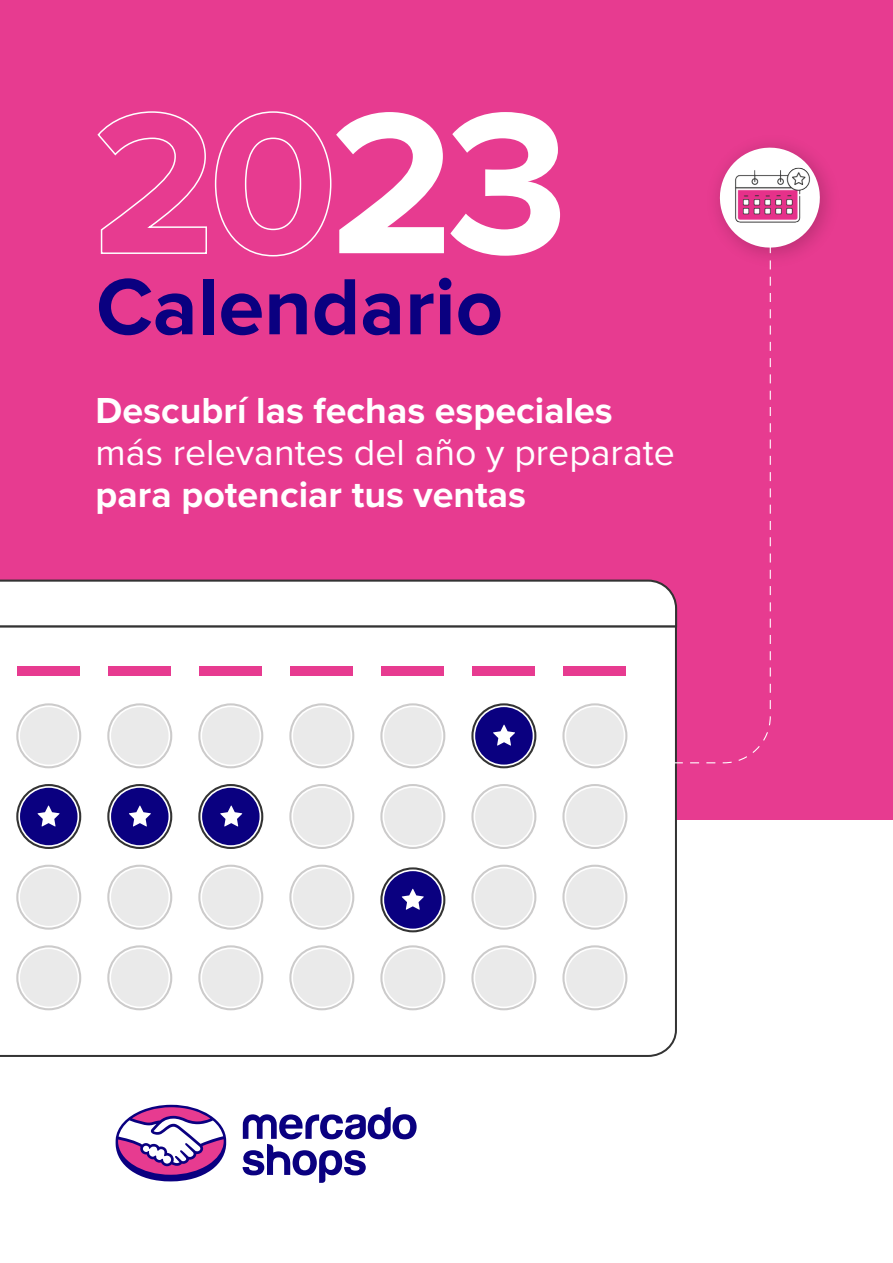
<style>
.page{position:relative;width:893px;height:1263px;background:#fff}
.page>*{position:absolute;margin:0;border:0;box-sizing:border-box;transform-origin:0 0}
.t1{font:700 208.5px "Proxima Nova";color:#fff}
.t2{font:700 82.5px "Proxima Nova";color:#0a0080}
.t3{font:700 37.5px "Proxima Nova";color:#fff}
.t4{font:37.5px "Proxima Nova";color:#fff}
</style>
<div class="page">
<div style="left:0;top:0;width:893px;height:820px;background:#e73b90"></div>
<svg style="left:97px;top:111px;width:110px;height:143px"></svg>
<svg style="left:214px;top:111px;width:118px;height:146px"></svg>
<svg style="left:116px;top:1105px;width:110px;height:76px"></svg>
<svg style="left:243px;top:1107px;width:174px;height:76px"></svg>
<svg style="left:716px;top:144px;width:108px;height:107px"></svg>
<svg style="left:0;top:628px;width:677px;height:429px"></svg>
<svg style="left:17px;top:704px;width:63px;height:63px"></svg>
<div style="left:16px;top:703px;width:65px;height:65px;border:2px solid #cccbcb;border-radius:50%"></div>
<div style="left:20px;top:707px;width:58px;height:57px;background:#eaeaea;border-radius:50%"></div>
<svg style="left:108px;top:704px;width:63px;height:63px"></svg>
<div style="left:107px;top:703px;width:65px;height:65px;border:2px solid #cccbcb;border-radius:50%"></div>
<div style="left:111px;top:707px;width:58px;height:57px;background:#eaeaea;border-radius:50%"></div>
<svg style="left:199px;top:704px;width:63px;height:63px"></svg>
<div style="left:198px;top:703px;width:65px;height:65px;border:2px solid #cccbcb;border-radius:50%"></div>
<div style="left:202px;top:707px;width:58px;height:57px;background:#eaeaea;border-radius:50%"></div>
<svg style="left:290px;top:704px;width:63px;height:63px"></svg>
<div style="left:289px;top:703px;width:65px;height:65px;border:2px solid #cccbcb;border-radius:50%"></div>
<div style="left:293px;top:707px;width:58px;height:57px;background:#eaeaea;border-radius:50%"></div>
<svg style="left:381px;top:704px;width:63px;height:63px"></svg>
<div style="left:380px;top:703px;width:65px;height:65px;border:2px solid #cccbcb;border-radius:50%"></div>
<div style="left:384px;top:707px;width:58px;height:57px;background:#eaeaea;border-radius:50%"></div>
<svg style="left:290px;top:785px;width:63px;height:63px"></svg>
<div style="left:289px;top:784px;width:65px;height:65px;border:2px solid #cccbcb;border-radius:50%"></div>
<div style="left:293px;top:788px;width:58px;height:57px;background:#eaeaea;border-radius:50%"></div>
<svg style="left:381px;top:785px;width:63px;height:63px"></svg>
<div style="left:380px;top:784px;width:65px;height:65px;border:2px solid #cccbcb;border-radius:50%"></div>
<div style="left:384px;top:788px;width:58px;height:57px;background:#eaeaea;border-radius:50%"></div>
<svg style="left:472px;top:785px;width:63px;height:63px"></svg>
<div style="left:471px;top:784px;width:65px;height:65px;border:2px solid #cccbcb;border-radius:50%"></div>
<div style="left:475px;top:788px;width:58px;height:57px;background:#eaeaea;border-radius:50%"></div>
<svg style="left:563px;top:785px;width:63px;height:63px"></svg>
<div style="left:562px;top:784px;width:65px;height:65px;border:2px solid #cccbcb;border-radius:50%"></div>
<div style="left:566px;top:788px;width:58px;height:57px;background:#eaeaea;border-radius:50%"></div>
<svg style="left:290px;top:866px;width:63px;height:63px"></svg>
<div style="left:289px;top:865px;width:65px;height:65px;border:2px solid #cccbcb;border-radius:50%"></div>
<div style="left:293px;top:868px;width:58px;height:58px;background:#eaeaea;border-radius:50%"></div>
<svg style="left:472px;top:866px;width:63px;height:63px"></svg>
<div style="left:471px;top:865px;width:65px;height:65px;border:2px solid #cccbcb;border-radius:50%"></div>
<div style="left:475px;top:868px;width:58px;height:58px;background:#eaeaea;border-radius:50%"></div>
<svg style="left:290px;top:946px;width:63px;height:63px"></svg>
<div style="left:289px;top:945px;width:65px;height:65px;border:2px solid #cccbcb;border-radius:50%"></div>
<div style="left:293px;top:949px;width:58px;height:57px;background:#eaeaea;border-radius:50%"></div>
<svg style="left:381px;top:946px;width:63px;height:63px"></svg>
<div style="left:380px;top:945px;width:65px;height:65px;border:2px solid #cccbcb;border-radius:50%"></div>
<div style="left:384px;top:949px;width:58px;height:57px;background:#eaeaea;border-radius:50%"></div>
<svg style="left:472px;top:946px;width:63px;height:63px"></svg>
<div style="left:471px;top:945px;width:65px;height:65px;border:2px solid #cccbcb;border-radius:50%"></div>
<div style="left:475px;top:949px;width:58px;height:57px;background:#eaeaea;border-radius:50%"></div>
<svg style="left:563px;top:866px;width:63px;height:63px"></svg>
<div style="left:562px;top:865px;width:65px;height:65px;border:2px solid #cccbcb;border-radius:50%"></div>
<div style="left:566px;top:868px;width:58px;height:58px;background:#eaeaea;border-radius:50%"></div>
<svg style="left:563px;top:946px;width:63px;height:63px"></svg>
<div style="left:562px;top:945px;width:65px;height:65px;border:2px solid #cccbcb;border-radius:50%"></div>
<div style="left:566px;top:949px;width:58px;height:57px;background:#eaeaea;border-radius:50%"></div>
<svg style="left:17px;top:866px;width:63px;height:63px"></svg>
<div style="left:16px;top:865px;width:65px;height:65px;border:2px solid #cccbcb;border-radius:50%"></div>
<div style="left:20px;top:868px;width:58px;height:58px;background:#eaeaea;border-radius:50%"></div>
<svg style="left:108px;top:866px;width:63px;height:63px"></svg>
<div style="left:107px;top:865px;width:65px;height:65px;border:2px solid #cccbcb;border-radius:50%"></div>
<div style="left:111px;top:868px;width:58px;height:58px;background:#eaeaea;border-radius:50%"></div>
<svg style="left:199px;top:866px;width:63px;height:63px"></svg>
<div style="left:198px;top:865px;width:65px;height:65px;border:2px solid #cccbcb;border-radius:50%"></div>
<div style="left:202px;top:868px;width:58px;height:58px;background:#eaeaea;border-radius:50%"></div>
<svg style="left:17px;top:946px;width:63px;height:63px"></svg>
<div style="left:16px;top:945px;width:65px;height:65px;border:2px solid #cccbcb;border-radius:50%"></div>
<div style="left:20px;top:949px;width:58px;height:57px;background:#eaeaea;border-radius:50%"></div>
<svg style="left:108px;top:946px;width:63px;height:63px"></svg>
<div style="left:107px;top:945px;width:65px;height:65px;border:2px solid #cccbcb;border-radius:50%"></div>
<div style="left:111px;top:949px;width:58px;height:57px;background:#eaeaea;border-radius:50%"></div>
<svg style="left:199px;top:946px;width:63px;height:63px"></svg>
<div style="left:198px;top:945px;width:65px;height:65px;border:2px solid #cccbcb;border-radius:50%"></div>
<div style="left:202px;top:949px;width:58px;height:57px;background:#eaeaea;border-radius:50%"></div>
<svg style="left:563px;top:704px;width:63px;height:63px"></svg>
<div style="left:562px;top:703px;width:65px;height:65px;border:2px solid #cccbcb;border-radius:50%"></div>
<div style="left:566px;top:707px;width:58px;height:57px;background:#eaeaea;border-radius:50%"></div>
<svg style="left:17px;top:785px;width:63px;height:63px"></svg>
<div style="left:16px;top:784px;width:65px;height:65px;border:2px solid #333;border-radius:50%"></div>
<div style="left:20px;top:788px;width:58px;height:57px;background:#0a0080;border-radius:50%"></div>
<svg style="left:108px;top:785px;width:63px;height:63px"></svg>
<div style="left:107px;top:784px;width:65px;height:65px;border:2px solid #333;border-radius:50%"></div>
<div style="left:111px;top:788px;width:58px;height:57px;background:#0a0080;border-radius:50%"></div>
<svg style="left:199px;top:785px;width:63px;height:63px"></svg>
<div style="left:198px;top:784px;width:65px;height:65px;border:2px solid #333;border-radius:50%"></div>
<div style="left:202px;top:788px;width:58px;height:57px;background:#0a0080;border-radius:50%"></div>
<svg style="left:472px;top:704px;width:63px;height:63px"></svg>
<div style="left:471px;top:703px;width:65px;height:65px;border:2px solid #333;border-radius:50%"></div>
<div style="left:475px;top:707px;width:58px;height:57px;background:#0a0080;border-radius:50%"></div>
<svg style="left:381px;top:868px;width:63px;height:63px"></svg>
<div style="left:380px;top:867px;width:65px;height:65px;border:2px solid #333;border-radius:50%"></div>
<div style="left:384px;top:871px;width:58px;height:58px;background:#0a0080;border-radius:50%"></div>
<svg style="left:0;top:579px;width:662px;height:49px;background:#eceaeb"></svg>
<div style="left:17px;top:666px;width:63px;height:9px;background:#e73b90"></div>
<div style="left:108px;top:666px;width:63px;height:9px;background:#e73b90"></div>
<div style="left:199px;top:666px;width:63px;height:9px;background:#e73b90"></div>
<div style="left:290px;top:666px;width:63px;height:9px;background:#e73b90"></div>
<div style="left:381px;top:666px;width:63px;height:9px;background:#e73b90"></div>
<div style="left:472px;top:666px;width:63px;height:9px;background:#e73b90"></div>
<div style="left:563px;top:666px;width:63px;height:9px;background:#e73b90"></div>
<svg style="left:662px;top:210px;width:109px;height:554px"></svg>
<img style="left:728px;top:151px;width:89px;height:88px">
<svg style="left:493px;top:725px;width:22px;height:21px"></svg>
<svg style="left:220px;top:805px;width:22px;height:21px"></svg>
<svg style="left:402px;top:889px;width:22px;height:21px"></svg>
<svg style="left:129px;top:805px;width:22px;height:21px"></svg>
<svg style="left:37px;top:805px;width:23px;height:21px"></svg>
<h1 class="t1" style="left:329px;top:64px;width:241px">23</h1>
<h2 class="t2" style="left:96px;top:259px;width:408px">Calendario</h2>
<p class="t3" style="left:96px;top:389px;width:519px">Descubrí las fechas especiales</p>
<p class="t4" style="left:96px;top:431px;width:581px">más relevantes del año y preparate</p>
<p class="t3" style="left:96px;top:473px;width:432px">para potenciar tus ventas</p>
</div>
